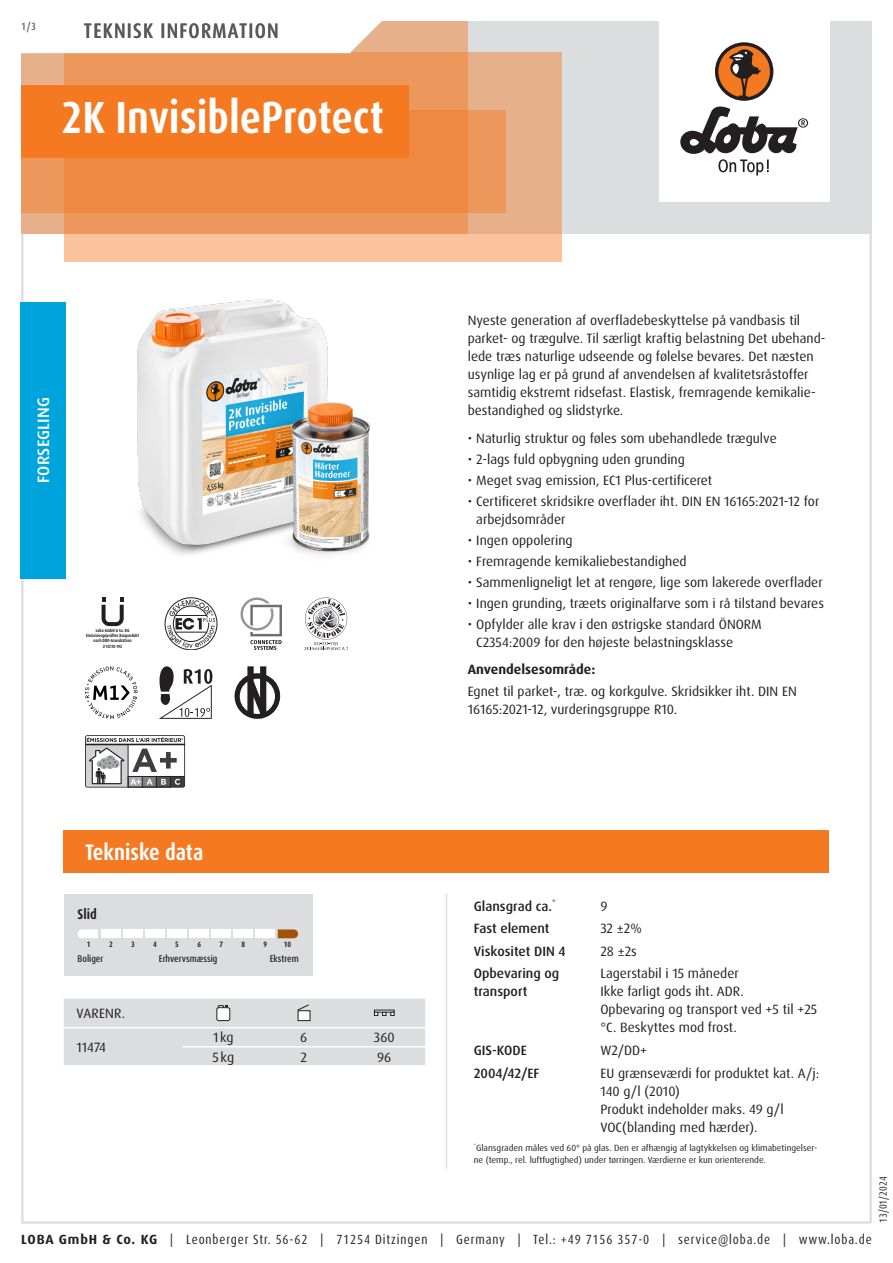
<style>
.page{position:relative;width:893px;height:1263px;background:#fff}
.page>*{position:absolute;margin:0;border:0;box-sizing:border-box;transform-origin:0 0}
.Produktname_weiss{font:700 condensed 45px "Dax Pro";color:#fff}
.Abschnitt{font:700 condensed 22.5px "Dax Pro";color:#fff}
.TI{font:500 condensed 21px "Dax Pro";letter-spacing:.06em;color:#57585a}
.Produktart_Versiegelung{font:500 16.5px "Dax Pro";letter-spacing:.01em;color:#fff}
.skala_name{font:700 condensed 14.1px "Dax Pro";color:#231f20}
.Text{font:13.5px/18px "Dax Pro";color:#231f20}
.Text_ohne_Silbentrennung{font:13.5px/18px "Dax Pro";color:#231f20}
.Text_Medium{font:500 13.5px/18px "Dax Pro";color:#231f20}
.Text_Bold{font:700 13.5px "Dax Pro";color:#231f20}
.Text_zentriert{font:13.5px "Dax Pro";color:#231f20}
.Text_Großbuchstaben{font:13.5px "Dax Pro";letter-spacing:.01em;color:#231f20}
.t1{font:condensed 13.35px "Dax Pro";letter-spacing:.065em;color:#231f20}
.t2{font:condensed 10.5px "Dax Pro";color:#231f20}
.t3{font:500 condensed 10.5px "Dax Pro";color:#57585a}
.skala_desc_middle{font:500 condensed 9.75px "Dax Pro";color:#231f20}
.skala_desc_left{font:500 condensed 9.75px "Dax Pro";color:#231f20}
.skala_desc_right{font:500 condensed 9.75px "Dax Pro";color:#231f20}
.Footnote{font:9px/12px "Dax Pro";color:#231f20}
.skala_number{font:700 condensed 7.8px "Dax Pro";color:#231f20}
.t4{font:700 4.5px/5.2px "Dax Pro";color:#231f20;text-align:center;scale:.82 1}
.s1{font-weight:700;font-stretch:normal}
</style>
<div class="page">
<hr style="left:446px;top:894px;width:1px;height:275px;background:#dcdddf">
<svg style="left:64px;top:998px;width:361px;height:67px;background:#dcdddf"></svg>
<div style="left:64px;top:894px;width:249px;height:82px;background:#dcdddf"></div>
<svg style="left:78px;top:929px;width:20px;height:9px"></svg>
<div style="left:101px;top:929px;width:20px;height:9px;background:#fff"></div>
<div style="left:123px;top:929px;width:20px;height:9px;background:#fff"></div>
<div style="left:145px;top:929px;width:20px;height:9px;background:#fff"></div>
<div style="left:167px;top:929px;width:20px;height:9px;background:#fff"></div>
<div style="left:189px;top:929px;width:20px;height:9px;background:#fff"></div>
<div style="left:212px;top:929px;width:19px;height:9px;background:#fff"></div>
<div style="left:234px;top:929px;width:19px;height:9px;background:#fff"></div>
<div style="left:256px;top:929px;width:19px;height:9px;background:#fff"></div>
<svg style="left:278px;top:929px;width:20px;height:9px"></svg>
<div style="left:64px;top:830px;width:765px;height:43px;background:#f47921"></div>
<svg style="left:102px;top:597px;width:22px;height:29px"></svg>
<svg style="left:165px;top:597px;width:52px;height:53px"></svg>
<svg style="left:241px;top:597px;width:41px;height:53px"></svg>
<svg style="left:304px;top:597px;width:44px;height:53px"></svg>
<svg style="left:85px;top:666px;width:52px;height:53px"></svg>
<svg style="left:159px;top:666px;width:53px;height:53px"></svg>
<svg style="left:235px;top:666px;width:45px;height:53px"></svg>
<svg style="left:85px;top:735px;width:100px;height:53px"></svg>
<img style="left:137px;top:299px;width:233px;height:256px">
<div style="left:20px;top:302px;width:46px;height:276px;background:#00a4dc"></div>
<div style="left:21px;top:21px;width:851px;height:213px;background:#dcdddf"></div>
<div style="left:659px;top:0;width:170px;height:202px;background:#fff"></div>
<svg style="left:680px;top:106px;width:128px;height:70px"></svg>
<div style="left:715px;top:42px;width:58px;height:59px;background:#231f20;border-radius:50%"></div>
<svg style="left:718px;top:45px;width:52px;height:52px"></svg>
<div style="left:64px;top:52px;width:497px;height:209px;background:linear-gradient(to right,#fec79f,#efb992)"></div>
<div style="left:21px;top:111px;width:485px;height:102px;background:#ec975b"></div>
<svg style="left:21px;top:21px;width:447px;height:213px;background:#ed9151"></svg>
<svg style="left:21px;top:21px;width:411px;height:34px;background:#faede4"></svg>
<div style="left:21px;top:85px;width:387px;height:72px;background:#f47921"></div>
<p class="t3" style="left:21px;top:19px;width:16px">1/3</p>
<p class="TI" style="left:84px;top:17px;width:196px">TEKNISK INFORMATION</p>
<p class="Produktname_weiss" style="left:61px;top:89px;width:324px">2K InvisibleProtect</p>
<p class="Produktart_Versiegelung" style="left:33px;top:483px;width:87px;rotate:-90deg">FORSEGLING</p>
<p class="t4" style="left:86px;top:628px;width:66px">Loba GmbH &amp; Co. KG<br>Emissionsgeprüftes Bauprodukt nach DIBt-Grundsätzen<br>Z-157.10-192</p>
<p class="Abschnitt" style="left:85px;top:838px;width:120px">Tekniske data</p>
<p class="skala_name" style="left:78px;top:905px;width:21px">Slid</p>
<p class="skala_number" style="left:87px;top:939px;width:5px">1</p>
<p class="skala_number" style="left:109px;top:939px;width:5px">2</p>
<p class="skala_number" style="left:131px;top:939px;width:5px">3</p>
<p class="skala_number" style="left:153px;top:939px;width:5px">4</p>
<p class="skala_number" style="left:175px;top:939px;width:5px">5</p>
<p class="skala_number" style="left:197px;top:939px;width:5px">6</p>
<p class="skala_number" style="left:219px;top:939px;width:5px">7</p>
<p class="skala_number" style="left:241px;top:939px;width:5px">8</p>
<p class="skala_number" style="left:264px;top:939px;width:5px">9</p>
<p class="skala_number" style="left:284px;top:939px;width:9px">10</p>
<p class="skala_desc_left" style="left:78px;top:952px;width:27px">Boliger</p>
<p class="skala_desc_middle" style="left:159px;top:952px;width:60px">Erhvervsmæssig</p>
<p class="skala_desc_right" style="left:270px;top:952px;width:31px">Ekstrem</p>
<p class="Text_Großbuchstaben" style="left:77px;top:1005px;width:50px">VARENR.</p>
<p class="Text" style="left:77px;top:1038px;width:31px">11474</p>
<p class="Text_zentriert" style="left:213px;top:1029px;width:22px">1kg</p>
<p class="Text_zentriert" style="left:300px;top:1029px;width:9px">6</p>
<p class="Text_zentriert" style="left:374px;top:1029px;width:22px">360</p>
<p class="Text_zentriert" style="left:212px;top:1048px;width:23px">5kg</p>
<p class="Text_zentriert" style="left:301px;top:1048px;width:8px">2</p>
<p class="Text_zentriert" style="left:377px;top:1048px;width:16px">96</p>
<p class="Text" style="left:468px;top:312px;width:359px">Nyeste generation af overfladebeskyttelse på vandbasis til parket- og trægulve. Til særligt kraftig belastning Det ubehand&shy;lede træs naturlige udseende og følelse bevares. Det næsten usynlige lag er på grund af anvendelsen af kvalitetsråstoffer samtidig ekstremt ridsefast. Elastisk, fremragende kemikalie&shy;bestandighed og slidstyrke.</p>
<p class="Text" style="left:468px;top:429px;width:311px">• Naturlig struktur og føles som ubehandlede trægulve</p>
<p class="Text" style="left:468px;top:450px;width:219px">• 2-lags fuld opbygning uden grunding</p>
<p class="Text" style="left:468px;top:471px;width:246px">• Meget svag emission, EC1 Plus-certificeret</p>
<p class="Text" style="left:476px;top:492px;width:345px;text-indent:-9px">• Certificeret skridsikre overflader iht. DIN EN 16165:2021-12 for arbejdsområder</p>
<p class="Text" style="left:468px;top:531px;width:106px">• Ingen oppolering</p>
<p class="Text" style="left:468px;top:552px;width:220px">• Fremragende kemikaliebestandighed</p>
<p class="Text" style="left:468px;top:573px;width:356px">• Sammenligneligt let at rengøre, lige som lakerede overflader</p>
<p class="Text" style="left:468px;top:594px;width:358px">• Ingen grunding, træets originalfarve som i rå tilstand bevares</p>
<p class="Text" style="left:476px;top:615px;width:287px;text-indent:-9px">• Opfylder alle krav i den østrigske standard ÖNORM<br>C2354:2009 for den højeste belastningsklasse</p>
<p class="Text_Bold" style="left:468px;top:661px;width:129px">Anvendelsesområde:</p>
<p class="Text" style="left:468px;top:682px;width:330px">Egnet til parket-, træ. og korkgulve. Skridsikker iht. DIN EN<br>16165:2021-12, vurderingsgruppe R10.</p>
<p class="Text_Medium" style="left:474px;top:897px;width:83px">Glansgrad ca.<sup>*</sup></p>
<p class="Text_ohne_Silbentrennung" style="left:600px;top:897px;width:9px">9</p>
<p class="Text_Medium" style="left:474px;top:920px;width:77px">Fast element</p>
<p class="Text_ohne_Silbentrennung" style="left:600px;top:919px;width:43px">32 ±2%</p>
<p class="Text_Medium" style="left:474px;top:942px;width:93px">Viskositet DIN 4</p>
<p class="Text_ohne_Silbentrennung" style="left:600px;top:942px;width:38px">28 ±2s</p>
<p class="Text_Medium" style="left:474px;top:965px;width:87px">Opbevaring og transport</p>
<p class="Text_ohne_Silbentrennung" style="left:600px;top:965px;width:140px">Lagerstabil i 15 måneder</p>
<p class="Text_ohne_Silbentrennung" style="left:600px;top:983px;width:145px">Ikke farligt gods iht. ADR.</p>
<p class="Text_ohne_Silbentrennung" style="left:600px;top:1001px;width:218px">Opbevaring og transport ved +5 til +25 °C. Beskyttes mod frost.</p>
<p class="Text_Medium" style="left:474px;top:1041px;width:55px">GIS-KODE</p>
<p class="Text_ohne_Silbentrennung" style="left:600px;top:1041px;width:48px">W2/DD+</p>
<p class="Text_Medium" style="left:474px;top:1064px;width:67px">2004/42/EF</p>
<p class="Text_ohne_Silbentrennung" style="left:600px;top:1064px;width:220px">EU grænseværdi for produktet kat. A/j:<br>140 g/l (2010)</p>
<p class="Text_ohne_Silbentrennung" style="left:600px;top:1100px;width:185px">Produkt indeholder maks. 49 g/l<br>VOC(blanding med hærder).</p>
<p class="Footnote" style="left:474px;top:1141px;width:345px"><sup>*</sup>Glansgraden måles ved 60° på glas. Den er afhængig af lagtykkelsen og klimabetingelser&shy;ne (temp., rel. luftfugtighed) under tørringen. Værdierne er kun orienterende.</p>
<p class="t2" style="left:876px;top:1222px;width:48px;rotate:-90deg">13/01/2024</p>
<p class="t1" style="left:21px;top:1230px;width:852px"><span class="s1">LOBA GmbH &amp; Co. KG</span> | Leonberger Str. 56-62 | 71254 Ditzingen | Germany | Tel.: +49 7156 357-0 | service@loba.de | www.loba.de</p>
</div>
